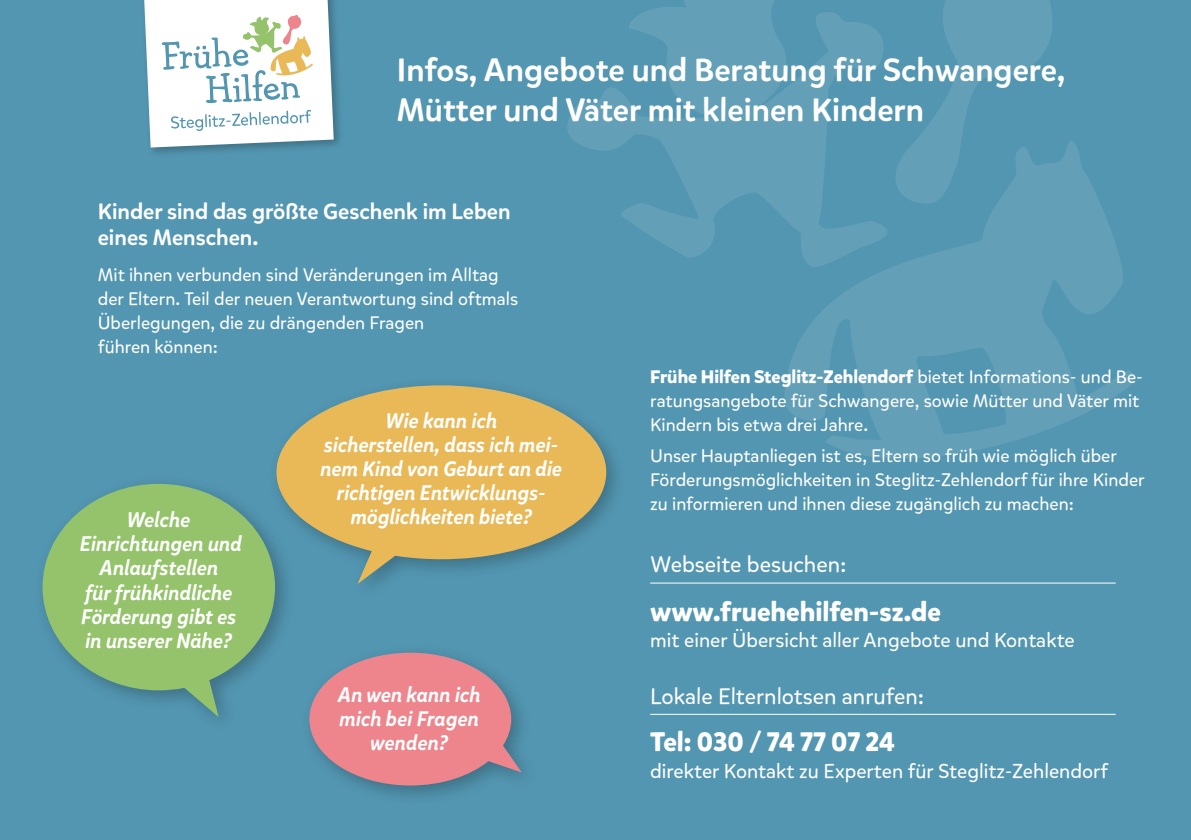
<style>
.page{position:relative;width:1191px;height:840px;background:#fff}
.page>*{position:absolute;margin:0;border:0;box-sizing:border-box;transform-origin:0 0}
.t1{font:500 32px/40px "Mikado";color:#fff}
.t2{font:700 26.6px "Mikado";color:#fff}
.t3{font:22.2px "Mikado";color:#fff}
.t4{font:500 22px/26px "Mikado";color:#fff}
.t5{font:italic 500 21px/24px "Mikado";color:#fff;text-align:center}
.t6{font:20px "Mikado";color:#fff}
.t7{font:18px/24px "Mikado";color:#fff}
.s1{font-weight:700}
</style>
<div class="page">
<div style="left:0;top:0;width:1191px;height:839px;background:#5396b1"></div>
<svg style="left:922px;top:0;width:130px;height:133px"></svg>
<svg style="left:784px;top:133px;width:350px;height:325px;fill:#63a0b8"></svg>
<svg style="left:567px;top:0;width:345px;height:270px"></svg>
<div style="left:139px;top:0;width:205px;height:158px;background:#000;opacity:.25"></div>
<svg style="left:144px;top:0;width:190px;height:147px;background:#e3ebea"></svg>
<svg style="left:276px;top:385px;width:330px;height:198px;fill:#e9b958"></svg>
<div style="left:33px;top:473px;width:263px;height:262px;background:#000;opacity:.25"></div>
<svg style="left:43px;top:483px;width:232px;height:233px;fill:#94c36b"></svg>
<div style="left:299px;top:642px;width:242px;height:164px;background:#000;opacity:.25"></div>
<svg style="left:309px;top:652px;width:213px;height:133px"></svg>
<hr style="left:650px;top:582px;width:465px;height:1px;background:#fff">
<hr style="left:650px;top:713px;width:465px;height:1px;background:#fff">
<h1 class="t1" style="left:397px;top:51px;width:670px">Infos, Angebote und Beratung für Schwangere,<br>Mütter und Väter mit kleinen Kindern</h1>
<p class="t4" style="left:98px;top:199px;width:414px">Kinder sind das größte Geschenk im Leben eines Menschen.</p>
<p class="t7" style="left:98px;top:263px;width:422px">Mit ihnen verbunden sind Veränderungen im Alltag der Eltern. Teil der neuen Verantwortung sind oftmals Überlegungen, die zu drängenden Fragen<br>führen können:</p>
<p class="t5" style="left:321px;top:408px;width:243px">Wie kann ich<br>sicherstellen, dass ich mei&shy;nem Kind von Geburt an die richtigen Entwicklungs-</p>
<p class="t5" style="left:127px;top:508px;width:65px">Welche</p>
<p class="t5" style="left:351px;top:504px;width:183px">möglichkeiten biete?</p>
<p class="t5" style="left:80px;top:532px;width:164px">Einrichtungen und<br>Anlaufstellen<br>für frühkindliche<br>Förderung gibt es in unserer Nähe?</p>
<p class="t5" style="left:338px;top:682px;width:144px">An wen kann ich mich bei Fragen wenden?</p>
<p class="t7" style="left:650px;top:365px;width:494px"><span class="s1">Frühe Hilfen Steglitz-Zehlendorf</span> bietet Informations- und Be&shy;ratungsangebote für Schwangere, sowie Mütter und Väter mit<br>Kindern bis etwa drei Jahre.</p>
<p class="t7" style="left:650px;top:444px;width:496px">Unser Hauptanliegen ist es, Eltern so früh wie möglich über<br>Förderungsmöglichkeiten in Steglitz-Zehlendorf für ihre Kinder zu informieren und ihnen diese zugänglich zu machen:</p>
<p class="t3" style="left:650px;top:550px;width:198px">Webseite besuchen:</p>
<h2 class="t2" style="left:650px;top:594px;width:292px">www.fruehehilfen-sz.de</h2>
<p class="t6" style="left:650px;top:628px;width:426px">mit einer Übersicht aller Angebote und Kontakte</p>
<p class="t3" style="left:650px;top:682px;width:275px">Lokale Elternlotsen anrufen:</p>
<h2 class="t2" style="left:650px;top:724px;width:246px">Tel: 030 / 74 77 07 24</h2>
<p class="t6" style="left:650px;top:758px;width:459px">direkter Kontakt zu Experten für Steglitz-Zehlendorf</p>
</div>
